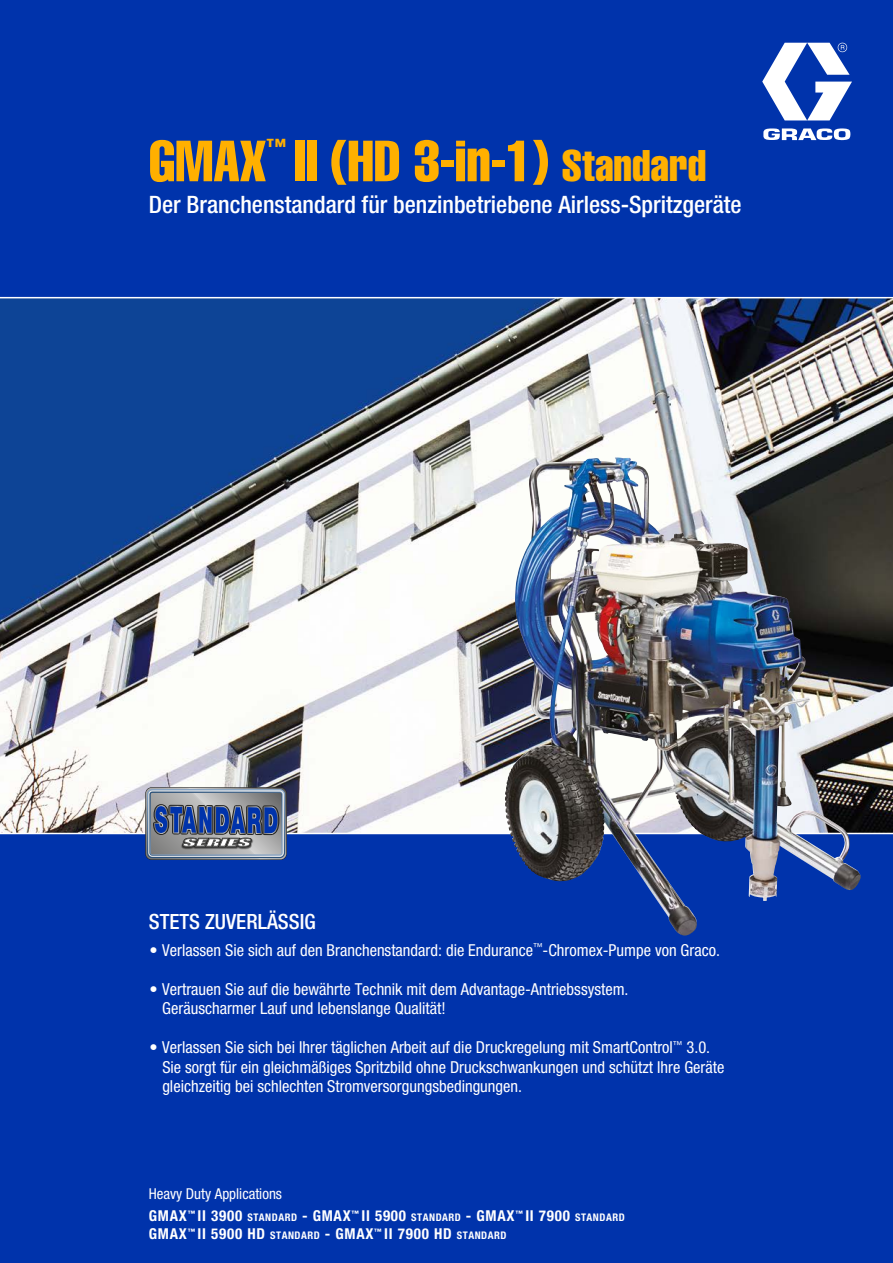
<style>
.page{position:relative;width:893px;height:1263px;background:#fff}
.page>*{position:absolute;margin:0;border:0;box-sizing:border-box;transform-origin:0 0}
.t1{font:57px "Helvetica LT Std Comp";color:#ffb000}
.t2{font:500 condensed 24px "Helvetica Neue LT Std";color:#fff}
.t3{font:500 condensed 21px "Helvetica Neue LT Std";color:#fff}
.t4{font:19.95px "Helvetica LT Std Comp";color:#ffb000}
.t5{font:condensed 16.5px/19.5px "Helvetica Neue LT Std";color:#fff}
.t6{font:700 condensed 15px/18px "Helvetica Neue LT Std";letter-spacing:.05em;color:#fff}
.t7{font:condensed 15px "Helvetica Neue LT Std";color:#fff}
.s1{font-size:43.5px}
.s2{font-size:10.5px}
</style>
<div class="page">
<img style="left:0;top:299px;width:893px;height:533px">
<div style="left:0;top:833px;width:893px;height:430px;background:#0033ab"></div>
<div style="left:0;top:0;width:893px;height:298px;background:#0033ab"></div>
<svg style="left:762px;top:43px;width:90px;height:97px"></svg>
<hr style="left:0;top:833px;width:893px;height:1px;background:#fff">
<hr style="left:0;top:297px;width:893px;height:1px;background:#fff">
<img style="left:505px;top:457px;width:112px;height:424px">
<svg style="left:145px;top:762px;width:142px;height:98px;background:#848da1"></svg>
<h1 class="t1" style="left:149px;top:125px;width:119px">GMAX</h1>
<p class="t4" style="left:266px;top:134px;width:21px">™</p>
<h1 class="t1" style="left:294px;top:125px;width:414px">II (HD 3-in-1) <span class="s1">Standard</span></h1>
<h2 class="t2" style="left:149px;top:190px;width:594px">Der Branchenstandard für benzinbetriebene Airless-Spritzgeräte</h2>
<p class="t3" style="left:149px;top:909px;width:168px">STETS ZUVERLÄSSIG</p>
<p class="t5" style="left:150px;top:940px;width:572px">• Verlassen Sie sich auf den Branchenstandard: die Endurance<sup>™</sup>-Chromex-Pumpe von Graco.</p>
<p class="t5" style="left:162px;top:979px;width:468px;text-indent:-13px">• Vertrauen Sie auf die bewährte Technik mit dem Advantage-Antriebssystem.<br>Geräuscharmer Lauf und lebenslange Qualität!</p>
<p class="t5" style="left:162px;top:1038px;width:563px;text-indent:-13px">• Verlassen Sie sich bei Ihrer täglichen Arbeit auf die Druckregelung mit SmartControl<sup>™</sup> 3.0.<br>Sie sorgt für ein gleichmäßiges Spritzbild ohne Druckschwankungen und schützt Ihre Geräte gleichzeitig bei schlechten Stromversorgungsbedingungen.</p>
<p class="t7" style="left:149px;top:1185px;width:135px">Heavy Duty Applications</p>
<p class="t6" style="left:149px;top:1206px;width:477px">GMAX<sup>™</sup> II 3900 <span class="s2">STANDARD</span> - GMAX<sup>™</sup> II 5900 <span class="s2">STANDARD</span> - GMAX<sup>™</sup> II 7900 <span class="s2">STANDARD<br></span>GMAX<sup>™</sup> II 5900 HD <span class="s2">STANDARD</span> - GMAX<sup>™</sup> II 7900 HD <span class="s2">STANDARD</span></p>
</div>
